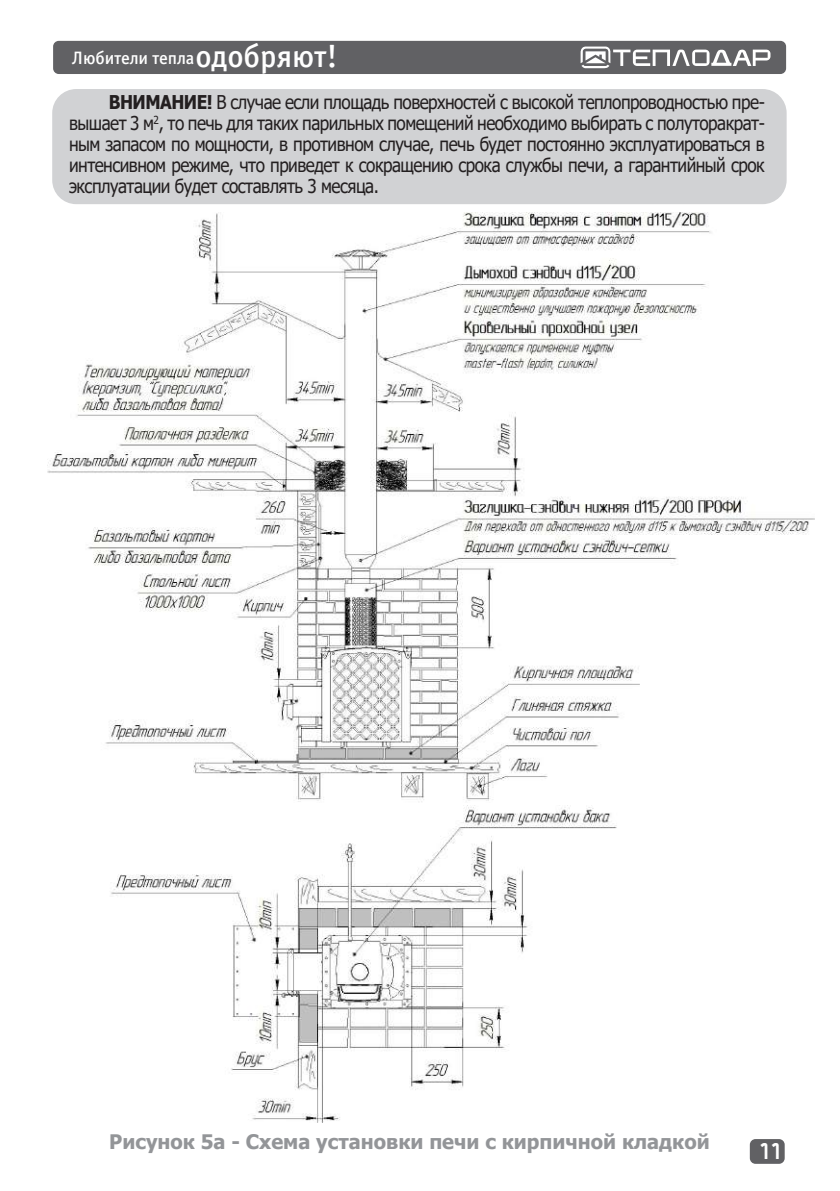
<style>
.page{position:relative;width:840px;height:1191px;background:#fff}
.page>*{position:absolute;margin:0;border:0;box-sizing:border-box;transform-origin:0 0}
.t1{font:700 20px "Tahoma";color:#939598}
.t2{font:19px/21px "Tahoma";letter-spacing:-.03em;color:#231f20;text-align:justify;scale:.9 1}
.t3{font:18px "Officina Sans Medium C";letter-spacing:-.005em;color:#fff}
.t4{font:16px "teplodar";color:#fff}
.s1{font-size:32px}
.s2{font-weight:700}
</style>
<div class="page">
<div style="left:749px;top:1139px;width:35px;height:24px;background:#616164;border-radius:6px"></div>
<div style="left:53px;top:41px;width:732px;height:33px;background:#616164;border-radius:6px"></div>
<svg style="left:580px;top:46px;width:190px;height:22px"></svg>
<img style="left:111px;top:805px;width:506px;height:317px">
<img style="left:48px;top:213px;width:765px;height:589px">
<div style="left:52px;top:89px;width:734px;height:115px;background:#d1d2d4;border-radius:24px"></div>
<p class="t3" style="left:72px;top:48px;width:267px">Любители тепла<span class="s1">одобряют!</span></p>
<p class="t2" style="left:69px;top:93px;width:774px;text-indent:40px"><span class="s2">ВНИМАНИЕ!</span> В случае если площадь поверхностей с высокой теплопроводностью пре&shy;вышает 3 м<sup>2</sup>, то печь для таких парильных помещений необходимо выбирать с полуторакрат&shy;ным запасом по мощности, в противном случае, печь будет постоянно эксплуатироваться в интенсивном режиме, что приведет к сокращению срока службы печи, а гарантийный срок эксплуатации будет составлять 3 месяца.</p>
<p class="t1" style="left:109px;top:1127px;width:601px">Рисунок 5а - Схема установки печи с кирпичной кладкой</p>
<p class="t4" style="left:756px;top:1144px;width:24px">11</p>
</div>
